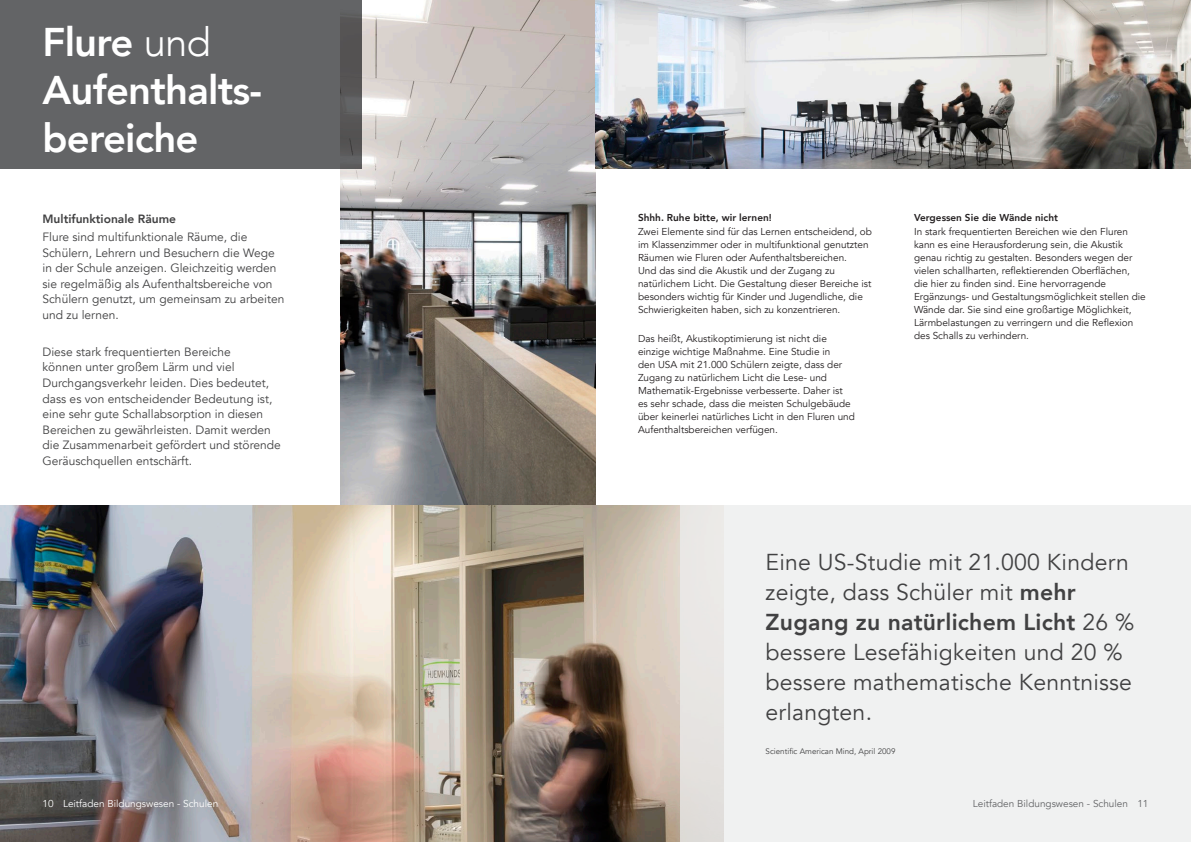
<style>
.page{position:relative;width:1191px;height:842px;background:#fff}
.page>*{position:absolute;margin:0;border:0;box-sizing:border-box;transform-origin:0 0}
.t1{font:800 40px/48px "Avenir";letter-spacing:-.02em;color:#fff}
.t2{font:23px/29.9px "Avenir";letter-spacing:.01em;color:#414142}
.t3{font:12px/15.6px "Avenir";color:#414142}
.t4{font:800 12px "Avenir";color:#414142}
.t5{font:10px/13px "Avenir";color:#231f20}
.t6{font:800 10px "Avenir";color:#231f20}
.t7{font:10px "Avenir";color:#fff}
.t8{font:10px "Avenir";color:#636466}
.t9{font:8px "Avenir";color:#414142}
.s1{font-weight:300}
.s2{font-weight:800}
</style>
<div class="page">
<img style="left:340px;top:0;width:255px;height:505px">
<div style="left:0;top:0;width:362px;height:168px;background:#636466"></div>
<img style="left:0;top:505px;width:680px;height:337px">
<img style="left:595px;top:0;width:596px;height:168px">
<div style="left:680px;top:505px;width:511px;height:337px;background:#eceded"></div>
<h1 class="t1" style="left:43px;top:19px;width:221px">Flure <span class="s1">und<br></span>Aufenthalts&shy;bereiche</h1>
<p class="t4" style="left:43px;top:209px;width:135px">Multifunktionale Räume</p>
<p class="t3" style="left:43px;top:229px;width:243px">Flure sind multifunktionale Räume, die Schülern, Lehrern und Besuchern die Wege in der Schule anzeigen. Gleichzeitig werden sie regelmäßig als Aufenthaltsbereiche von Schülern genutzt, um gemeinsam zu arbeiten und zu lernen.</p>
<p class="t3" style="left:43px;top:344px;width:240px">Diese stark frequentierten Bereiche<br>können unter großem Lärm und viel Durchgangsverkehr leiden. Dies bedeutet, dass es von entscheidender Bedeutung ist, eine sehr gute Schallabsorption in diesen Bereichen zu gewährleisten. Damit werden die Zusammenarbeit gefördert und störende Geräuschquellen entschärft.</p>
<p class="t6" style="left:638px;top:209px;width:135px">Shhh. Ruhe bitte, wir lernen!</p>
<p class="t5" style="left:638px;top:225px;width:235px">Zwei Elemente sind für das Lernen entscheidend, ob im Klassenzimmer oder in multifunktional genutzten Räumen wie Fluren oder Aufenthaltsbereichen.<br>Und das sind die Akustik und der Zugang zu natürlichem Licht. Die Gestaltung dieser Bereiche ist besonders wichtig für Kinder und Jugendliche, die Schwierigkeiten haben, sich zu konzentrieren.</p>
<p class="t5" style="left:638px;top:332px;width:218px">Das heißt, Akustikoptimierung ist nicht die einzige wichtige Maßnahme. Eine Studie in<br>den USA mit 21.000 Schülern zeigte, dass der Zugang zu natürlichem Licht die Lese- und Mathematik-Ergebnisse verbesserte. Daher ist es sehr schade, dass die meisten Schulgebäude über keinerlei natürliches Licht in den Fluren und Aufenthaltsbereichen verfügen.</p>
<p class="t6" style="left:914px;top:209px;width:145px">Vergessen Sie die Wände nicht</p>
<p class="t5" style="left:914px;top:225px;width:233px">In stark frequentierten Bereichen wie den Fluren kann es eine Herausforderung sein, die Akustik genau richtig zu gestalten. Besonders wegen der vielen schallharten, reflektierenden Oberflächen, die hier zu finden sind. Eine hervorragende Ergänzungs- und Gestaltungsmöglichkeit stellen die Wände dar. Sie sind eine großartige Möglichkeit, Lärmbelastungen zu verringern und die Reflexion des Schalls zu verhindern.</p>
<h2 class="t2" style="left:765px;top:548px;width:370px">Eine US-Studie mit 21.000 Kindern zeigte, dass Schüler mit <span class="s2">mehr<br>Zugang zu natürlichem Licht</span> 26 % bessere Lesefähigkeiten und 20 % bessere mathematische Kenntnisse erlangten.</h2>
<p class="t9" style="left:765px;top:746px;width:131px">Scientific American Mind, April 2009</p>
<p class="t7" style="left:63px;top:797px;width:157px">Leitfaden Bildungswesen - Schulen</p>
<p class="t8" style="left:972px;top:797px;width:157px">Leitfaden Bildungswesen - Schulen</p>
<p class="t7" style="left:43px;top:797px;width:13px">10</p>
<p class="t8" style="left:1137px;top:797px;width:13px">11</p>
</div>
